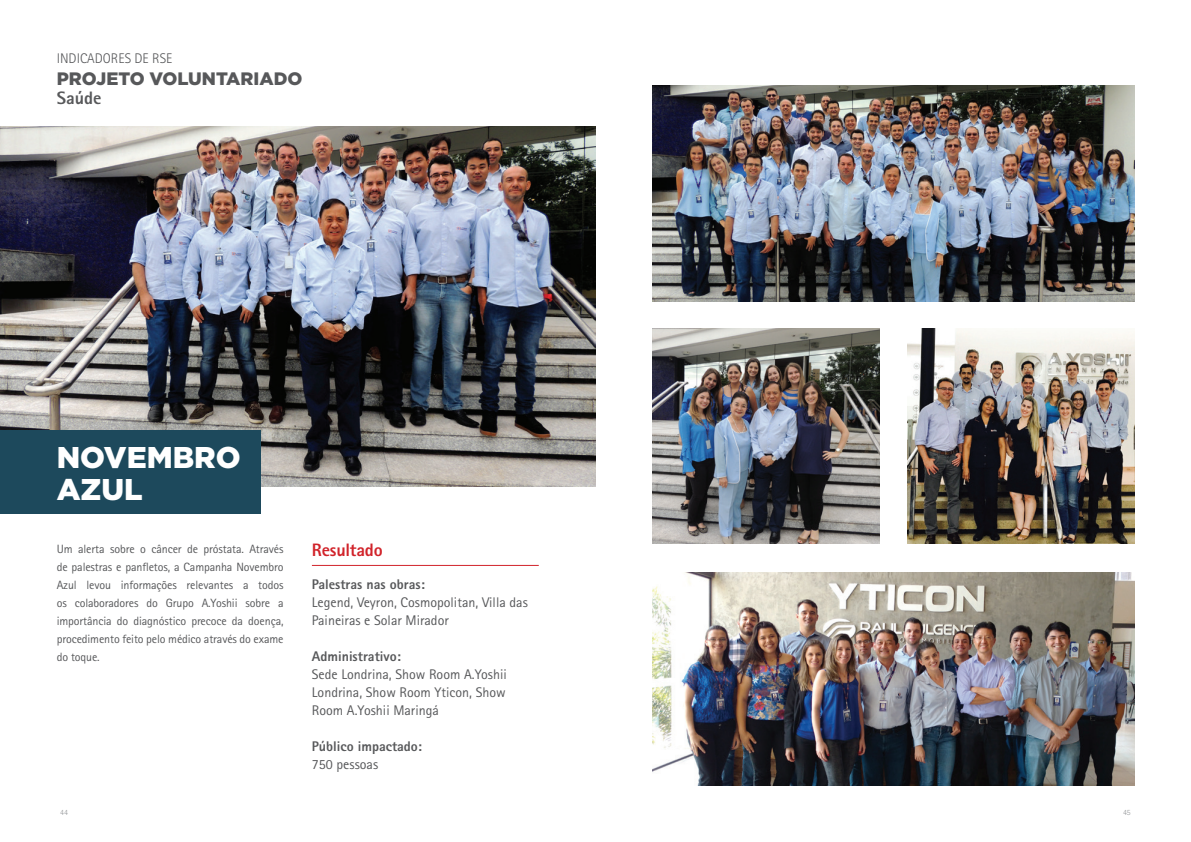
<style>
.page{position:relative;width:1191px;height:842px;background:#fff}
.page>*{position:absolute;margin:0;border:0;box-sizing:border-box;transform-origin:0 0}
.t1{font:900 30px/32px "Gotham";color:#fff}
.t2{font:900 18px "Gotham";color:#57585a}
.t3{font:800 18px "Rotis Sans Serif Std";letter-spacing:-.01em;color:#d1232a}
.t4{font:800 18px "Rotis Sans Serif Std";color:#57585a}
.t5{font:14px/18px "Rotis Sans Serif Std";color:#57585a}
.t6{font:800 14px "Rotis Sans Serif Std";color:#57585a}
.t7{font:300 14px "Rotis Sans Serif Std";color:#57585a}
.t8{font:12px/18px "Rotis Sans Serif Std";letter-spacing:-.01em;color:#57585a;text-align:justify}
.t9{font:300 8px "Rotis Sans Serif Std";color:#939598}
</style>
<div class="page">
<img style="left:0;top:126px;width:595px;height:361px">
<div style="left:0;top:431px;width:261px;height:83px;background:#1d495c"></div>
<hr style="left:312px;top:565px;width:227px;height:1px;background:#d1232a">
<img style="left:907px;top:329px;width:227px;height:214px">
<img style="left:652px;top:329px;width:227px;height:214px">
<img style="left:652px;top:85px;width:482px;height:216px">
<img style="left:652px;top:572px;width:482px;height:213px">
<p class="t7" style="left:57px;top:50px;width:12px">INDICADORES</p>
<p class="t7" style="left:134px;top:50px;width:39px">DE RSE</p>
<h2 class="t2" style="left:57px;top:68px;width:247px">PROJETO VOLUNTARIADO</h2>
<h2 class="t4" style="left:57px;top:87px;width:46px">Saúde</h2>
<h1 class="t1" style="left:57px;top:441px;width:66px">NOVEMBRO<br>AZUL</h1>
<p class="t8" style="left:57px;top:540px;width:228px">Um alerta sobre o câncer de próstata. Através de palestras e panfletos, a Campanha Novembro Azul levou informações relevantes a todos os colaboradores do Grupo A.Yoshii sobre a importância do diagnóstico precoce da doença, procedimento feito pelo médico através do exame do toque.</p>
<h2 class="t3" style="left:312px;top:538px;width:72px">Resultado</h2>
<p class="t6" style="left:312px;top:575px;width:114px">Palestras nas obras:</p>
<p class="t5" style="left:312px;top:593px;width:217px">Legend, Veyron, Cosmopolitan, Villa das<br>Paineiras e Solar Mirador</p>
<p class="t6" style="left:312px;top:647px;width:90px">Administrativo:</p>
<p class="t5" style="left:312px;top:665px;width:196px;text-align:justify">Sede Londrina, Show Room A.Yoshii Londrina, Show Room Yticon, Show Room A.Yoshii Maringá</p>
<p class="t6" style="left:312px;top:737px;width:112px">Público impactado:</p>
<p class="t5" style="left:312px;top:755px;width:68px">750 pessoas</p>
<p class="t9" style="left:60px;top:808px;width:9px">44</p>
<p class="t9" style="left:1123px;top:808px;width:9px">45</p>
</div>
